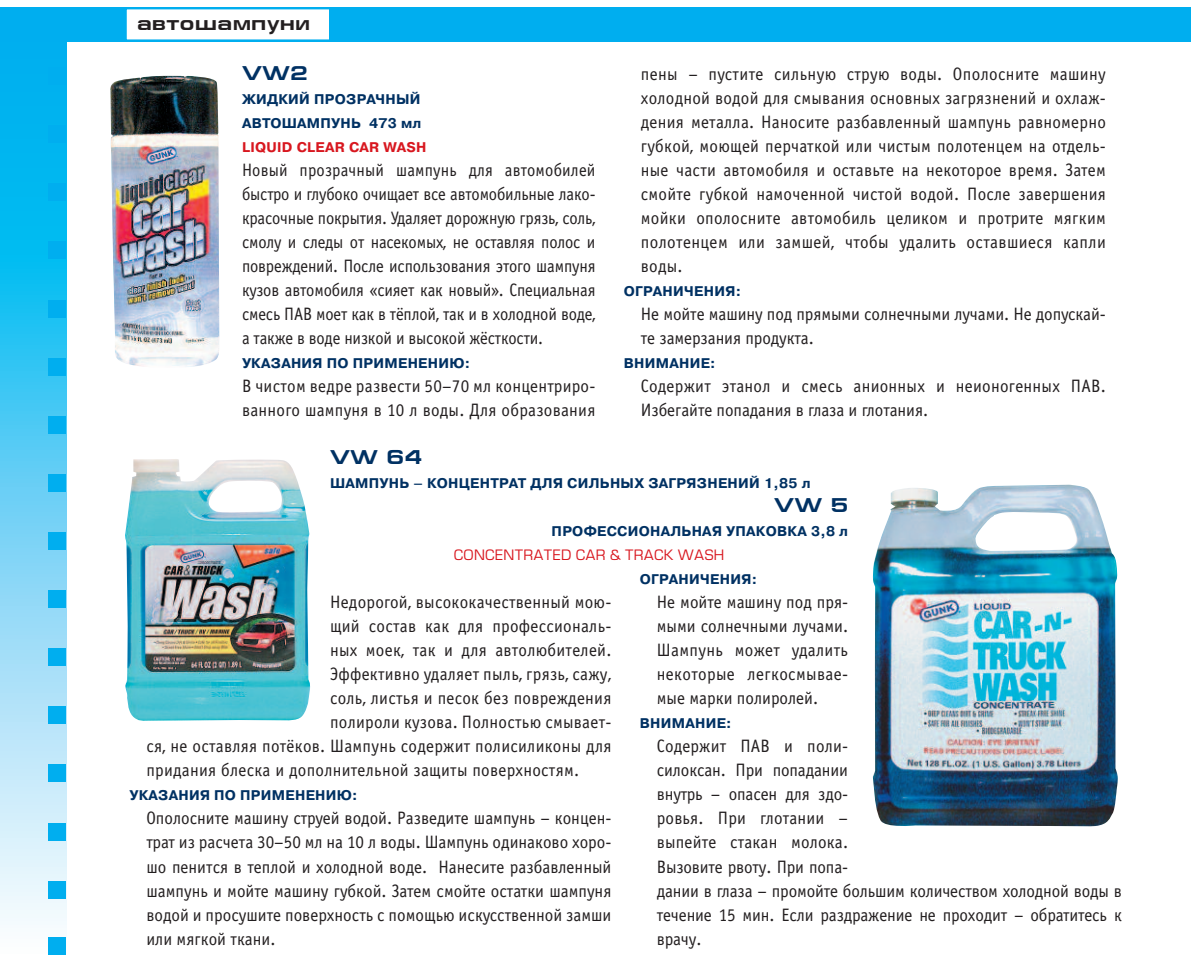
<style>
.page{position:relative;width:1191px;height:976px;background:#fff}
.page>*{position:absolute;margin:0;border:0;box-sizing:border-box;transform-origin:0 0}
.t1{font:700 20px "Europe Ext";letter-spacing:.025em;color:#231f20;scale:.95 1}
.t2{font:700 20px "Europe Ext";letter-spacing:.025em;color:#003163}
.t3{font:18px/24px "Officina Sans C";letter-spacing:.015em;color:#231f20;text-align:justify;scale:.95 1}
.t4{font:18px/24px "Officina Sans C";letter-spacing:.015em;color:#231f20;text-align:justify;scale:.92 1}
.t5{font:18px/24px "Officina Sans C";letter-spacing:-.01em;color:#231f20;scale:.95 1}
.t6{font:18px/24px "Officina Sans C";letter-spacing:-.005em;color:#231f20;scale:.95 1}
.t7{font:700 14px/24px "Pragmatica C";letter-spacing:.02em;color:#003163}
.t8{font:14px "Europe";letter-spacing:.02em;color:#d8171f}
.t9{font:700 14px "Pragmatica C";letter-spacing:.02em;color:#d8171f}
</style>
<div class="page">
<svg style="left:0;top:41px;width:66px;height:913px;background:#68d1f5"></svg>
<div style="left:0;top:7px;width:1191px;height:34px;background:#00aeef"></div>
<div style="left:127px;top:9px;width:202px;height:30px;background:#fff"></div>
<div style="left:125px;top:7px;width:206px;height:34px;border:2px solid #00aeef"></div>
<div style="left:48px;top:68px;width:17px;height:17px;background:#00aeef"></div>
<div style="left:48px;top:126px;width:17px;height:17px;background:#00aeef"></div>
<div style="left:48px;top:184px;width:17px;height:17px;background:#00aeef"></div>
<div style="left:48px;top:242px;width:17px;height:17px;background:#00aeef"></div>
<div style="left:48px;top:300px;width:17px;height:17px;background:#00aeef"></div>
<div style="left:48px;top:358px;width:17px;height:17px;background:#00aeef"></div>
<div style="left:48px;top:416px;width:17px;height:17px;background:#00aeef"></div>
<div style="left:48px;top:474px;width:17px;height:17px;background:#00aeef"></div>
<div style="left:48px;top:532px;width:17px;height:17px;background:#00aeef"></div>
<div style="left:48px;top:590px;width:17px;height:17px;background:#00aeef"></div>
<div style="left:48px;top:648px;width:17px;height:17px;background:#00aeef"></div>
<div style="left:48px;top:706px;width:17px;height:17px;background:#00aeef"></div>
<div style="left:48px;top:764px;width:17px;height:17px;background:#00aeef"></div>
<div style="left:48px;top:822px;width:17px;height:17px;background:#00aeef"></div>
<div style="left:48px;top:880px;width:17px;height:17px;background:#00aeef"></div>
<div style="left:48px;top:937px;width:17px;height:17px;background:#00aeef"></div>
<img style="left:110px;top:76px;width:110px;height:291px">
<img style="left:125px;top:459px;width:185px;height:262px">
<img style="left:872px;top:484px;width:245px;height:342px">
<p class="t1" style="left:137px;top:16px;width:183px">автошампуни</p>
<p class="t2" style="left:242px;top:66px;width:67px">VW2</p>
<p class="t7" style="left:242px;top:87px;width:181px">ЖИДКИЙ ПРОЗРАЧНЫЙ<br>АВТОШАМПУНЬ 473 мл</p>
<p class="t9" style="left:242px;top:139px;width:186px">LIQUID CLEAR CAR WASH</p>
<p class="t4" style="left:242px;top:158px;width:386px">Новый прозрачный шампунь для автомобилей быстро и глубоко очищает все автомобильные лако&shy;красочные покрытия. Удаляет дорожную грязь, соль, смолу и следы от насекомых, не оставляя полос и повреждений. После использования этого шампуня кузов автомобиля «сияет как новый». Специальная смесь ПАВ моет как в тёплой, так и в холодной воде, а также в воде низкой и высокой жёсткости.</p>
<p class="t7" style="left:242px;top:351px;width:230px">УКАЗАНИЯ ПО ПРИМЕНЕНИЮ:</p>
<p class="t3" style="left:242px;top:374px;width:373px">В чистом ведре развести 50–70 мл концентриро&shy;ванного шампуня в 10 л воды. Для образования</p>
<p class="t3" style="left:641px;top:62px;width:491px">пены – пустите сильную струю воды. Ополосните машину холодной водой для смывания основных загрязнений и охлаж&shy;дения металла. Наносите разбавленный шампунь равномерно губкой, моющей перчаткой или чистым полотенцем на отдель&shy;ные части автомобиля и оставьте на некоторое время. Затем смойте губкой намоченной чистой водой. После завершения мойки ополосните автомобиль целиком и протрите мягким полотенцем или замшей, чтобы удалить оставшиеся капли воды.</p>
<p class="t7" style="left:624px;top:279px;width:119px">ОГРАНИЧЕНИЯ:</p>
<p class="t6" style="left:641px;top:302px;width:491px">Не мойте машину под прямыми солнечными лучами. Не допускай&shy;те замерзания продукта.</p>
<p class="t7" style="left:624px;top:351px;width:93px">ВНИМАНИЕ:</p>
<p class="t3" style="left:641px;top:374px;width:491px">Содержит этанол и смесь анионных и неионогенных ПАВ.<br>Избегайте попадания в глаза и глотания.</p>
<p class="t2" style="left:330px;top:450px;width:93px">VW 64</p>
<p class="t7" style="left:330px;top:471px;width:482px">ШАМПУНЬ – КОНЦЕНТРАТ ДЛЯ СИЛЬНЫХ ЗАГРЯЗНЕНИЙ 1,85 л</p>
<p class="t2" style="left:774px;top:498px;width:75px">VW 5</p>
<p class="t7" style="left:551px;top:519px;width:298px">ПРОФЕССИОНАЛЬНАЯ УПАКОВКА 3,8 л</p>
<p class="t8" style="left:454px;top:549px;width:272px">CONCENTRATED CAR &amp; TRACK WASH</p>
<p class="t3" style="left:330px;top:590px;width:298px">Недорогой, высококачественный мою-</p>
<p class="t3" style="left:330px;top:614px;width:298px">щий состав как для профессиональ-</p>
<p class="t3" style="left:330px;top:638px;width:298px">ных моек, так и для автолюбителей.</p>
<p class="t3" style="left:330px;top:662px;width:298px">Эффективно удаляет пыль, грязь, сажу,</p>
<p class="t3" style="left:330px;top:686px;width:298px">соль, листья и песок без повреждения</p>
<p class="t3" style="left:330px;top:710px;width:298px">полироли кузова. Полностью смывает-</p>
<p class="t3" style="left:146px;top:734px;width:491px">ся, не оставляя потёков. Шампунь содержит полисиликоны для</p>
<p class="t3" style="left:146px;top:758px;width:457px">придания блеска и дополнительной защиты поверхностям.</p>
<p class="t7" style="left:129px;top:783px;width:230px">УКАЗАНИЯ ПО ПРИМЕНЕНИЮ:</p>
<p class="t3" style="left:146px;top:806px;width:491px">Ополосните машину струей водой. Разведите шампунь – концен&shy;трат из расчета 30–50 мл на 10 л воды. Шампунь одинаково хоро&shy;шо пенится в теплой и холодной воде. Нанесите разбавленный шампунь и мойте машину губкой. Затем смойте остатки шампуня водой и просушите поверхность с помощью искусственной замши или мягкой ткани.</p>
<p class="t7" style="left:640px;top:567px;width:119px">ОГРАНИЧЕНИЯ:</p>
<p class="t3" style="left:657px;top:590px;width:203px">Не мойте машину под пря&shy;мыми солнечными лучами.<br>Шампунь может удалить некоторые легкосмывае&shy;мые марки полиролей.</p>
<p class="t7" style="left:640px;top:711px;width:93px">ВНИМАНИЕ:</p>
<p class="t5" style="left:657px;top:734px;width:491px">Содержит ПАВ и поли-<br>силоксан. При попадании<br>внутрь – опасен для здо-<br>ровья. При глотании –<br>выпейте стакан молока.<br>Вызовите рвоту. При попа-<br>дании в глаза – промойте большим количеством холодной воды в течение 15 мин. Если раздражение не проходит – обратитесь к врачу.</p>
</div>
